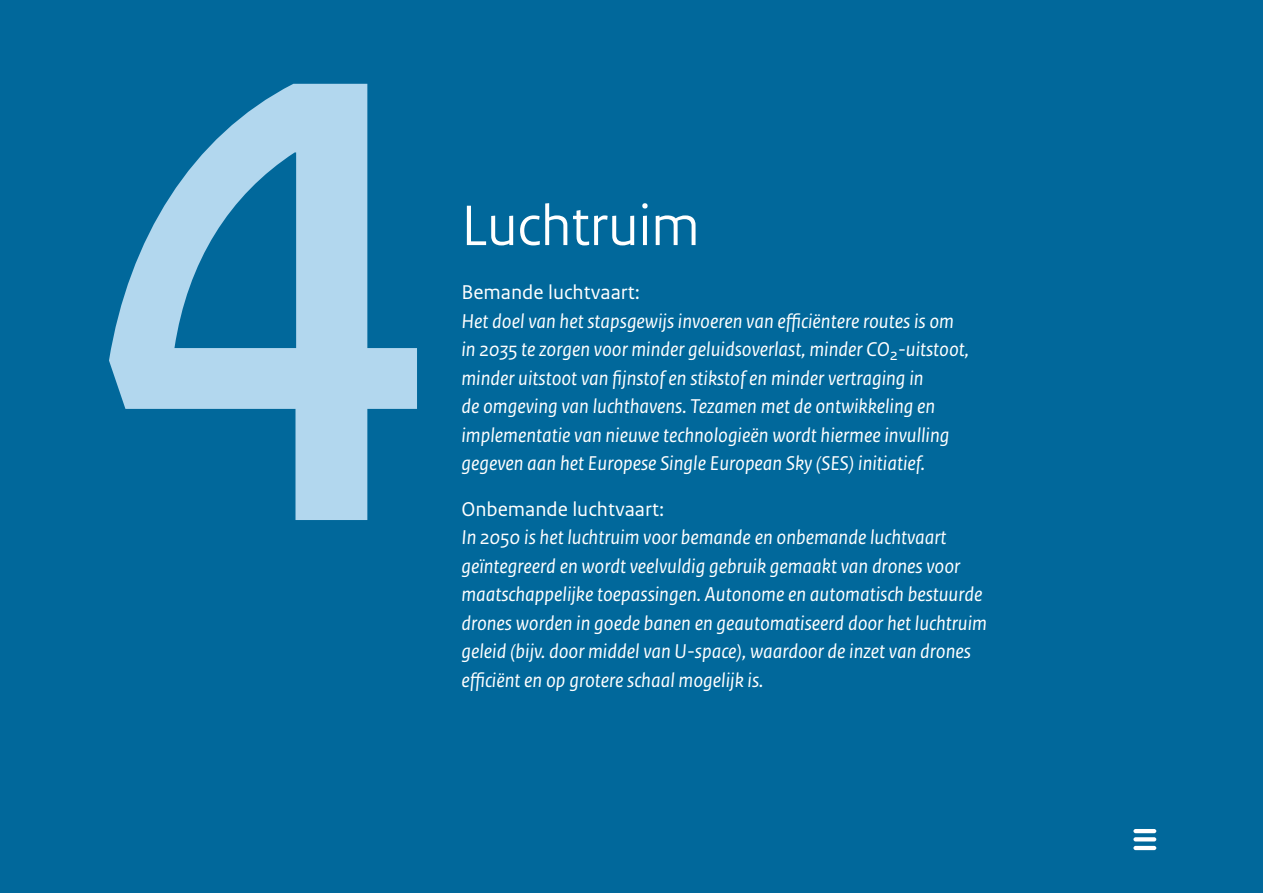
<style>
.page{position:relative;width:1263px;height:893px;background:#01689b}
.page>*{position:absolute;margin:0;border:0;box-sizing:border-box;transform-origin:0 0}
.t1{font:700 654px "Rijksoverheid Sans Heading";color:#b2d7ee}
.Kop_1_hoofdstuk{font:60px "Rijksoverheid Sans Heading";color:#fff}
.Intro_cusief{font:italic 21px/28.5px "Rijksoverheid Sans Text";color:#fff}
.s1{font-style:normal}
</style>
<div class="page">
<hr style="left:1133px;top:829px;width:23px;height:4px;background:#fff;border-radius:2px">
<hr style="left:1133px;top:846px;width:23px;height:4px;background:#fff;border-radius:2px">
<svg style="left:1133px;top:837px;width:23px;height:4px"></svg>
<h1 class="t1" style="left:94px;top:-172px;width:337px">4</h1>
<h1 class="Kop_1_hoofdstuk" style="left:461px;top:191px;width:240px">Luchtruim</h1>
<p class="Intro_cusief" style="left:461px;top:278px;width:509px"><span class="s1">Bemande luchtvaart:<br></span>Het doel van het stapsgewijs invoeren van efficiëntere routes is om in 2035 te zorgen voor minder geluidsoverlast, minder CO<sub>2</sub>-uitstoot, minder uitstoot van fijnstof en stikstof en minder vertraging in<br>de omgeving van luchthavens. Tezamen met de ontwikkeling en implementatie van nieuwe technologieën wordt hiermee invulling gegeven aan het Europese Single European Sky (SES) initiatief.</p>
<p class="Intro_cusief" style="left:461px;top:495px;width:527px"><span class="s1">Onbemande luchtvaart:<br></span>In 2050 is het luchtruim voor bemande en onbemande luchtvaart geïntegreerd en wordt veelvuldig gebruik gemaakt van drones voor maatschappelijke toepassingen. Autonome en automatisch bestuurde drones worden in goede banen en geautomatiseerd door het luchtruim geleid (bijv. door middel van U-space), waardoor de inzet van drones efficiënt en op grotere schaal mogelijk is.</p>
</div>
